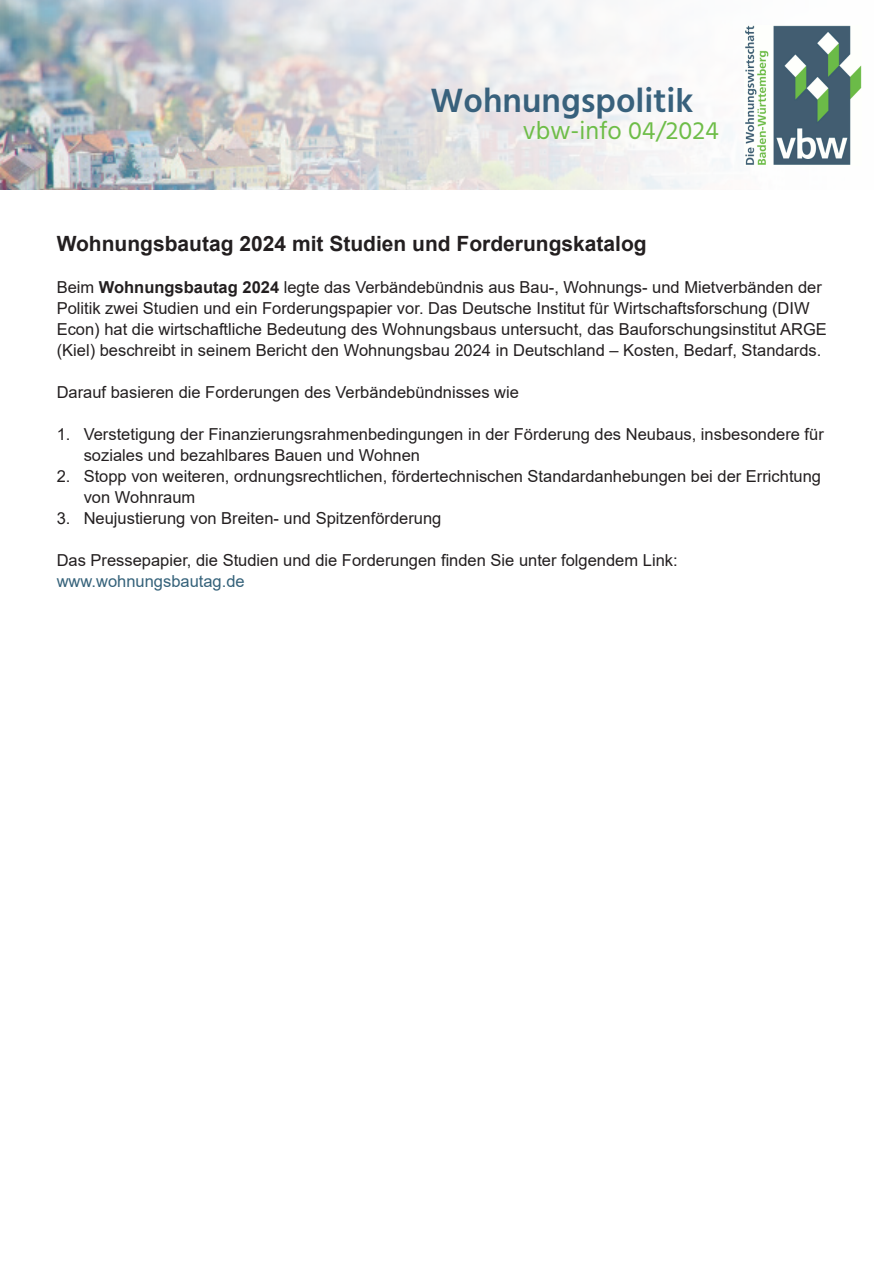
<style>
.page{position:relative;width:893px;height:1263px;background:#fff}
.page>*{position:absolute;margin:0;border:0;box-sizing:border-box;transform-origin:0 0}
.t1{font:600 34.5px "Hind";color:#38617c}
.t2{font:25.5px "Hind";color:#6ebd48}
.t3{font:700 21px "Arial";color:#231f20}
.t4{font:16.5px/21px "Arial";color:#231f20}
.s1{font-weight:700}
.s2{color:#35627a}
</style>
<div class="page">
<img style="left:0;top:0;width:862px;height:189px">
<img style="left:744px;top:25px;width:117px;height:141px">
<p class="t1" style="left:431px;top:77px;width:264px">Wohnungspolitik</p>
<p class="t2" style="left:523px;top:114px;width:197px">vbw-info 04/2024</p>
<p class="t3" style="left:57px;top:229px;width:592px">Wohnungsbautag 2024 mit Studien und Forderungskatalog</p>
<p class="t4" style="left:57px;top:277px;width:772px">Beim <span class="s1">Wohnungsbautag 2024</span> legte das Verbändebündnis aus Bau-, Wohnungs- und Mietverbänden der Politik zwei Studien und ein Forderungspapier vor. Das Deutsche Institut für Wirtschaftsforschung (DIW Econ) hat die wirtschaftliche Bedeutung des Wohnungsbaus untersucht, das Bauforschungsinstitut ARGE (Kiel) beschreibt in seinem Bericht den Wohnungsbau 2024 in Deutschland – Kosten, Bedarf, Standards.</p>
<p class="t4" style="left:57px;top:382px;width:464px">Darauf basieren die Forderungen des Verbändebündnisses wie</p>
<p class="t4" style="left:84px;top:424px;width:742px;text-indent:-27px">1. Verstetigung der Finanzierungsrahmenbedingungen in der Förderung des Neubaus, insbesondere für soziales und bezahlbares Bauen und Wohnen</p>
<p class="t4" style="left:84px;top:466px;width:739px;text-indent:-27px">2. Stopp von weiteren, ordnungsrechtlichen, fördertechnischen Standardanhebungen bei der Errichtung von Wohnraum</p>
<p class="t4" style="left:57px;top:508px;width:386px">3. Neujustierung von Breiten- und Spitzenförderung</p>
<p class="t4" style="left:57px;top:550px;width:622px">Das Pressepapier, die Studien und die Forderungen finden Sie unter folgendem Link: <span class="s2">www.wohnungsbautag.de</span></p>
</div>
